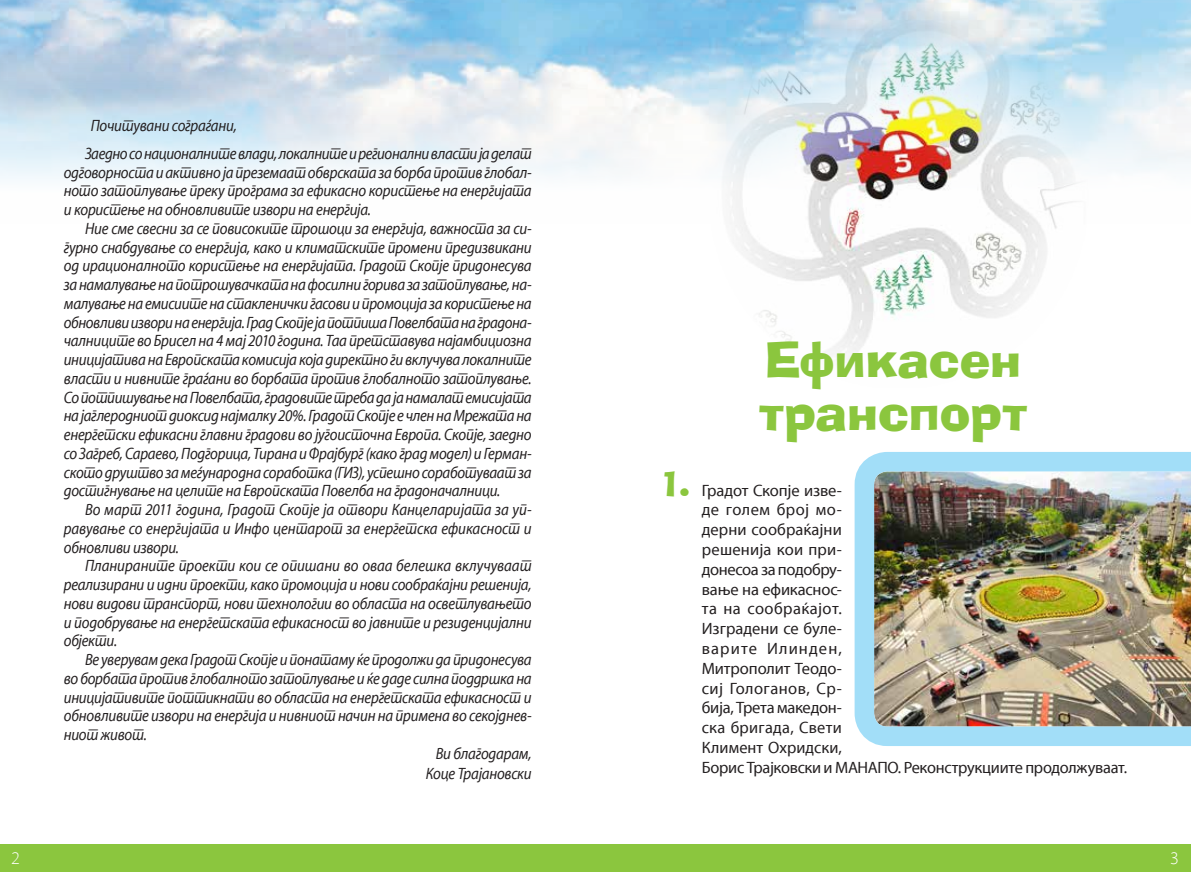
<style>
.page{position:relative;width:1191px;height:872px;background:#fff}
.page>*{position:absolute;margin:0;border:0;box-sizing:border-box;transform-origin:0 0}
.t1{font:49.5px/53.6px "Ad Lib";letter-spacing:-.01em;color:#8bc63e}
.t2{font:300 18px "Myri";color:#fff}
.t3{font:italic 16.5px/18.8px "Myri";letter-spacing:-.015em;color:#231f20;text-align:justify;scale:.9 1}
.t4{font:16.5px/19.8px "Myri";letter-spacing:-.005em;color:#231f20}
.s1{font-family:"Ad Lib";font-size:33px;color:#8bc63e}
</style>
<div class="page">
<img style="left:0;top:0;width:1191px;height:181px">
<div style="left:0;top:844px;width:1191px;height:28px;background:#8bc63e"></div>
<img style="left:709px;top:9px;width:380px;height:351px">
<img style="left:854px;top:452px;width:337px;height:294px">
<p class="t3" style="left:85px;top:113px;width:498px;line-height:27.3px;text-indent:6px">Почитувани сограѓани,<br>Заедно со националните влади, локалните и регионални власти ја делат</p>
<p class="t3" style="left:64px;top:163px;width:521px">одговорноста и активно ја преземаат обврската за борба против глобал&shy;ното затоплување преку програма за ефикасно користење на енергијата и користење на обновливите извори на енергија.</p>
<p class="t3" style="left:64px;top:219px;width:521px;text-indent:21px">Ние сме свесни за се повисоките трошоци за енергија, важноста за си&shy;гурно снабдување со енeргија, како и климатските промени предизвикани од ирационалното користење на енергијата. Градот Скопје придонесува за намалување на потрошувачката на фосилни горива за затоплување, на&shy;малување на емисиите на стакленички гасови и промоција за користење на обновливи извори на енергија. Град Скопје ја потпиша Повелбата на градона&shy;чалниците во Брисел на 4 мај 2010 година. Таа претставува најамбициозна иницијатива на Европската комисија која директно ги вклучува локалните власти и нивните граѓани во борбата против глобалното затоплување.<br>Со потпишување на Повелбата, градовите треба да ја намалат емисијата на јаглеродниот диоксид најмалку 20%. Градот Скопје е член на Мрежата на енергетски ефикасни главни градови во југоисточна Европа. Скопје, заедно со Загреб, Сараево, Подгорица, Тирана и Фрајбург (како град модел) и Герман&shy;скoто друштво за меѓународна соработка (ГИЗ), успешно соработуваат за достигнување на целите на Европската Повелба на градоначалници.</p>
<p class="t3" style="left:64px;top:500px;width:521px;text-indent:21px">Во март 2011 година, Градот Скопје ја отвори Канцеларијата за уп&shy;равување со енергијата и Инфо центарот за енергетска ефикасност и обновливи извори.</p>
<p class="t3" style="left:64px;top:557px;width:521px;text-indent:21px">Планираните проекти кои се опишани во оваа белешка вклучуваат реализирани и идни проекти, како промоција и нови сообраќајни решенија, нови видови транспорт, нови технологии во областа на осветлувањето и подобрување на енергетската ефикасност во јавните и резиденцијални објекти.</p>
<p class="t3" style="left:85px;top:650px;width:498px">Ве уверувам дека Градот Скопје и понатаму ќе продолжи да придонесува</p>
<p class="t3" style="left:64px;top:669px;width:521px">во борбата против глобалното затоплување и ќе даде силна поддршка на</p>
<p class="t3" style="left:64px;top:688px;width:521px">иницијативите поттикнати во областа на енергетската ефикасност и</p>
<p class="t3" style="left:64px;top:707px;width:521px">обновливите извори на енергија и нивниот начин на примена во секојднев-</p>
<p class="t3" style="left:64px;top:725px;width:94px">ниот живот.</p>
<p class="t3" style="left:436px;top:744px;width:108px">Ви благодарам,</p>
<p class="t3" style="left:426px;top:764px;width:119px">Коце Трајановски</p>
<h1 class="t1" style="left:758px;top:332px;width:271px">Ефикасен транспорт</h1>
<p class="t4" style="left:702px;top:480px;width:427px;text-indent:-43px"><span class="s1">1.</span> Градот Скопје изве-<br>де голем број мо-<br>дерни сообраќајни<br>решенија кои при-<br>донесоа заподобру-<br>вање на ефикаснос-<br>та на сообраќајот.<br>Изградени се буле-<br>варите Илинден,<br>Митрополит Теодо-<br>сиј Гологанов, Ср-<br>бија, Трета македон-<br>ска бригада, Свети<br>Климент Охридски,<br>Борис Трајковски и МАНАПО. Реконструкциите продолжуваат.</p>
<p class="t2" style="left:11px;top:848px;width:10px">2</p>
<p class="t2" style="left:1170px;top:848px;width:10px">3</p>
</div>
